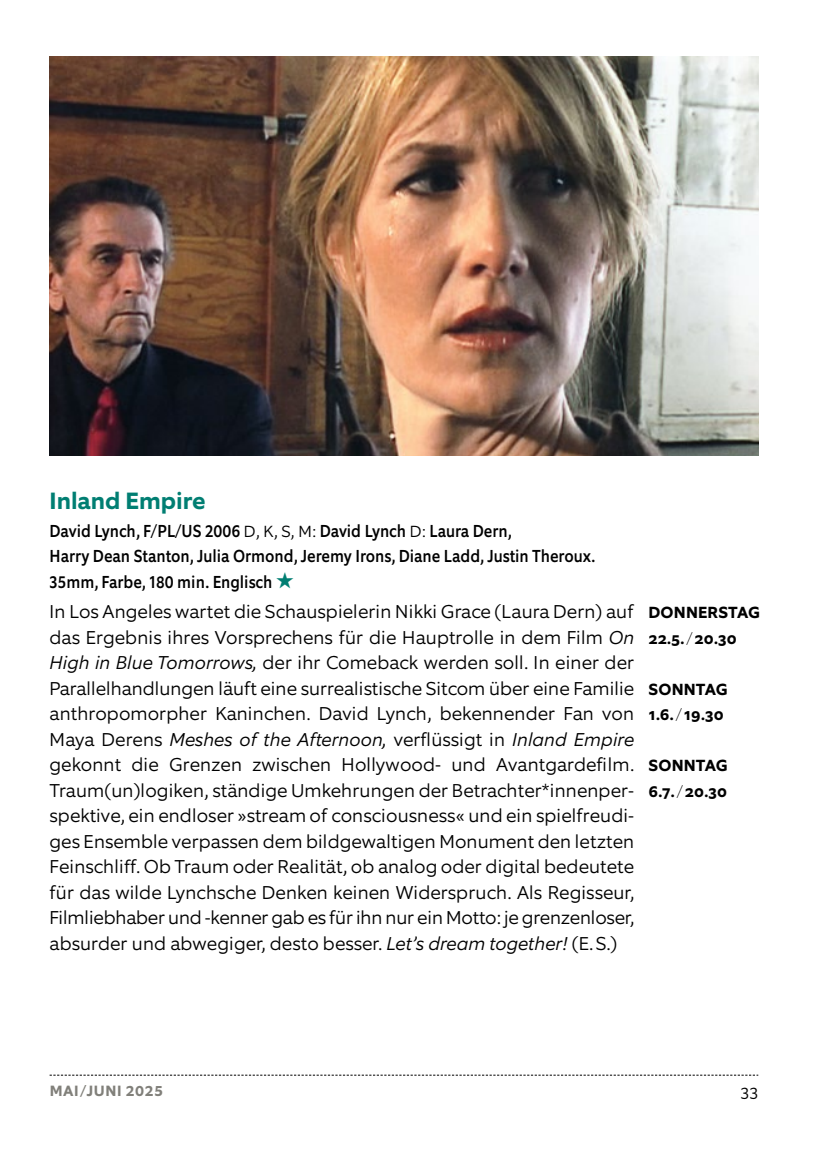
<style>
.page{position:relative;width:815px;height:1156px;background:#fff}
.page>*{position:absolute;margin:0;border:0;box-sizing:border-box;transform-origin:0 0}
.Film_Titel{font:700 23.75px "Equip";color:#007e72}
.Lauftext{font:300 18.75px/25.5px "Equip";color:#000;text-align:justify}
.Film_Credits{font:500 17.5px/25.5px "Equip Condensed";color:#000}
.t1{font:300 17px "Equip";color:#000}
.Spieltermin{font:700 16.25px "Equip";letter-spacing:.005em;color:#000}
.t2{font:700 15px "Equip";letter-spacing:.035em;color:#81807a}
.s1{font-family:"Equip";font-weight:300;font-size:16.25px}
.s2{color:#007e72}
.s3{font-style:italic}
.s4{font-weight:100}
</style>
<div class="page">
<svg style="left:50px;top:1074px;width:708px;height:1px"></svg>
<img style="left:50px;top:57px;width:708px;height:398px">
<p class="Film_Titel" style="left:50px;top:485px;width:157px">Inland Empire</p>
<p class="Film_Credits" style="left:50px;top:517px;width:547px">David Lynch, F/PL/US 2006 <span class="s1">D, K, S, M:</span> David Lynch <span class="s1">D:</span> Laura Dern,<br>Harry Dean Stanton, Julia Ormond, Jeremy Irons, Diane Ladd, Justin Theroux.<br>35mm, Farbe, 180 min. Englisch <span class="s2">★</span></p>
<p class="Lauftext" style="left:50px;top:598px;width:586px">In Los Angeles wartet die Schauspielerin Nikki Grace (Laura Dern) auf das Ergebnis ihres Vorsprechens für die Hauptrolle in dem Film <span class="s3">On High in Blue Tomorrows,</span> der ihr Comeback werden soll. In einer der Parallelhandlungen läuft eine surrealistische Sitcom über eine Familie anthropomorpher Kaninchen. David Lynch, bekennender Fan von Maya Derens <span class="s3">Meshes of the Afternoon,</span> verflüssigt in <span class="s3">Inland Empire </span>gekonnt die Grenzen zwischen Hollywood- und Avantgardefilm.<br>Traum(un)logiken, ständige Umkehrungen der Betrachter*innenper&shy;spektive, ein endloser »stream of consciousness« und ein spielfreudi&shy;ges Ensemble verpassen dem bildgewaltigen Monument den letzten Feinschliff. Ob Traum oder Realität, ob analog oder digital bedeutete für das wilde Lynchsche Denken keinen Widerspruch. Als Regisseur, Filmliebhaber und -kenner gab es für ihn nur ein Motto: je grenzenloser, absurder und abwegiger, desto besser. <span class="s3">Let’s dream together!</span> (E.S.)</p>
<p class="Spieltermin" style="left:649px;top:602px;width:113px">DONNERSTAG</p>
<p class="Spieltermin" style="left:648px;top:627px;width:90px">22.5.<span class="s4">/</span>20.30</p>
<p class="Spieltermin" style="left:649px;top:678px;width:81px">SONNTAG</p>
<p class="Spieltermin" style="left:648px;top:704px;width:77px">1.6.<span class="s4">/</span> 19.30</p>
<p class="Spieltermin" style="left:649px;top:755px;width:81px">SONNTAG</p>
<p class="Spieltermin" style="left:648px;top:780px;width:80px">6.7.<span class="s4">/</span>20.30</p>
<p class="t2" style="left:50px;top:1080px;width:115px">MAI/JUNI 2025</p>
<p class="t1" style="left:740px;top:1080px;width:19px">33</p>
</div>
